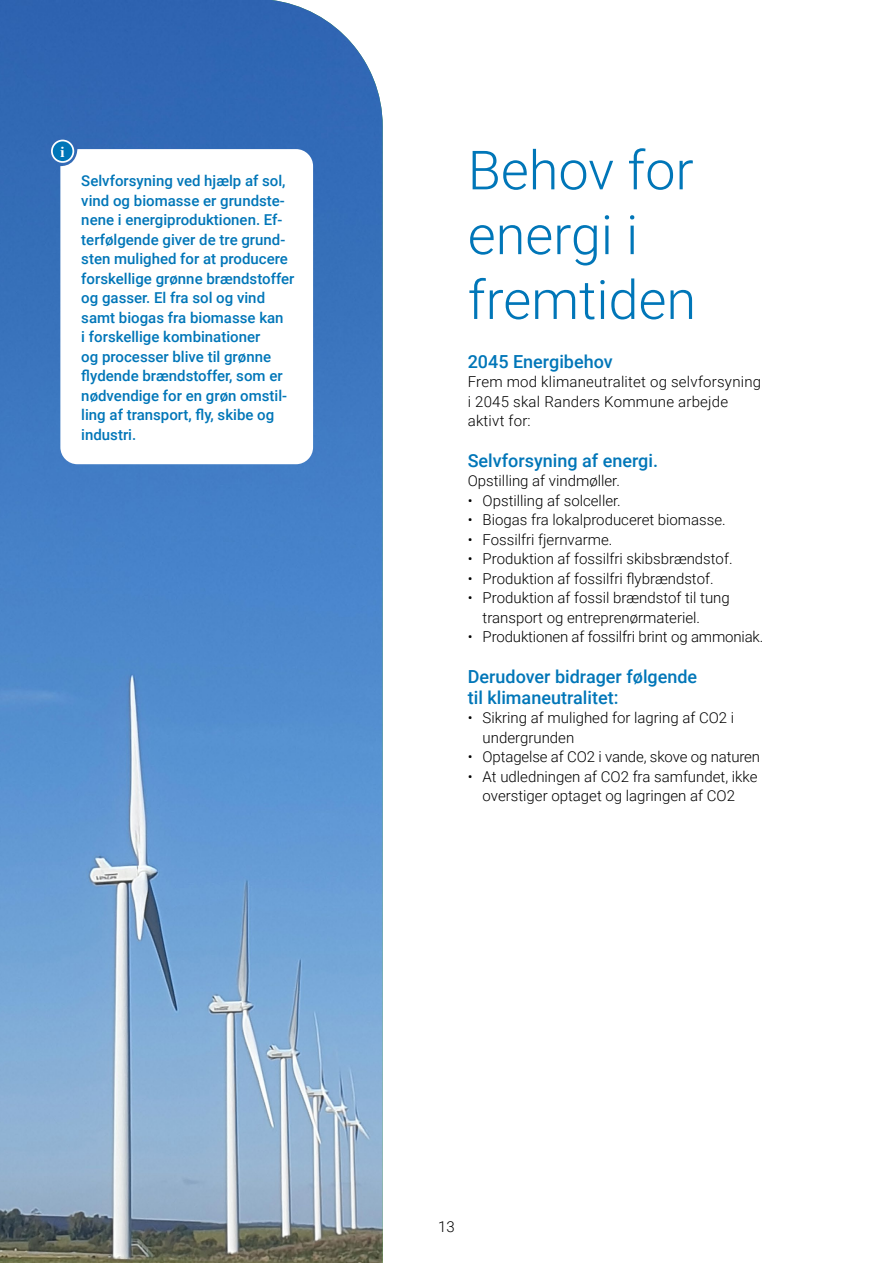
<style>
.page{position:relative;width:893px;height:1263px;background:#fff}
.page>*{position:absolute;margin:0;border:0;box-sizing:border-box;transform-origin:0 0}
.Overskrift_-_H1{font:300 54px/64.8px "Roboto";color:#0076b8}
.Mellemrubrik_-_H2{font:500 18px/21px "Roboto";color:#0076b8}
.Indryk_-_P{font:300 15px/19.5px "Roboto";color:#000}
.Brødtekst_-_P_faktaboks{font:500 15px/19.5px "Roboto";color:#0076b8}
.Brødtekst_-_P{font:300 15px/19.5px "Roboto";letter-spacing:.015em;color:#000}
.t1{font:700 15px "Times";color:#fff}
</style>
<div class="page">
<img style="left:0;top:0;width:383px;height:1263px">
<div style="left:60px;top:149px;width:253px;height:315px;background:#fff;border-radius:17px"></div>
<div style="left:52px;top:140px;width:21px;height:22px;background:#0076b8;border-radius:50%"></div>
<div style="left:51px;top:140px;width:23px;height:23px;border:2px solid #fff;border-radius:50%"></div>
<p class="t1" style="left:61px;top:137px;width:6px">i</p>
<p class="Brødtekst_-_P_faktaboks" style="left:81px;top:171px;width:215px">Selvforsyning ved hjælp af sol, vind og biomasse er grundste&shy;nene i energiproduktionen. Ef&shy;terfølgende giver de tre grund&shy;sten mulighed for at producere forskellige grønne brændstoffer og gasser. El fra sol og vind samt biogas fra biomasse kan<br>i forskellige kombinationer<br>og processer blive til grønne flydende brændstoffer, som er nødvendige for en grøn omstil&shy;ling af transport, fly, skibe og industri.</p>
<h1 class="Overskrift_-_H1" style="left:468px;top:136px;width:230px">Behov for energi i fremtiden</h1>
<h2 class="Mellemrubrik_-_H2" style="left:468px;top:350px;width:147px">2045 Energibehov</h2>
<p class="Brødtekst_-_P" style="left:468px;top:372px;width:295px">Frem mod klimaneutralitet og selvforsyning i 2045 skal Randers Kommune arbejde aktivt for:</p>
<h2 class="Mellemrubrik_-_H2" style="left:468px;top:449px;width:192px">Selvforsyning af energi.</h2>
<p class="Brødtekst_-_P" style="left:468px;top:471px;width:154px">Opstilling af vindmøller.</p>
<p class="Indryk_-_P" style="left:468px;top:490px;width:155px">• Opstilling af solceller.</p>
<p class="Indryk_-_P" style="left:468px;top:510px;width:260px">• Biogas fra lokalproduceret biomasse.</p>
<p class="Indryk_-_P" style="left:468px;top:529px;width:146px">• Fossilfri fjernvarme.</p>
<p class="Indryk_-_P" style="left:468px;top:549px;width:266px">• Produktion af fossilfri skibsbrændstof.</p>
<p class="Indryk_-_P" style="left:468px;top:568px;width:247px">• Produktion af fossilfri flybrændstof.</p>
<p class="Indryk_-_P" style="left:483px;top:588px;width:249px;text-indent:-15px">• Produktion af fossil brændstof til tung transport og entreprenørmateriel.</p>
<p class="Indryk_-_P" style="left:468px;top:627px;width:297px">• Produktionen af fossilfri brint og ammoniak.</p>
<h2 class="Mellemrubrik_-_H2" style="left:468px;top:665px;width:231px">Derudover bidrager følgende til klimaneutralitet:</h2>
<p class="Indryk_-_P" style="left:483px;top:708px;width:253px;text-indent:-15px">• Sikring af mulighed for lagring af CO2 i undergrunden</p>
<p class="Indryk_-_P" style="left:468px;top:747px;width:294px">• Optagelse af CO2 i vande, skove og naturen</p>
<p class="Indryk_-_P" style="left:468px;top:766px;width:291px;text-align:center">• At udledningen af CO2 fra samfundet, ikke overstiger optaget og lagringen af CO2</p>
<p class="Brødtekst_-_P" style="left:438px;top:1216px;width:18px">13</p>
</div>
